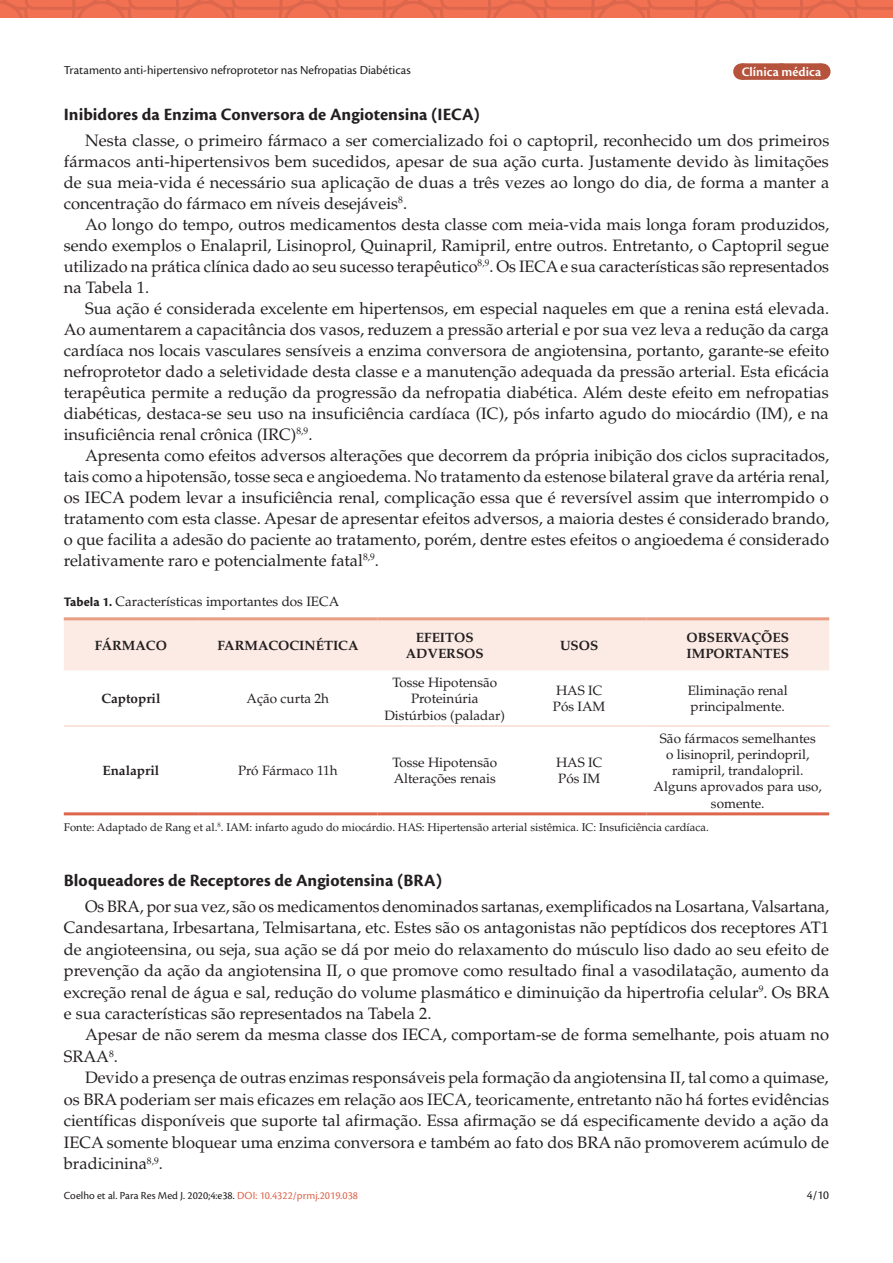
<style>
.page{position:relative;width:893px;height:1263px;background:#fff}
.page>*{position:absolute;margin:0;border:0;box-sizing:border-box;transform-origin:0 0}
.Heading2{font:700 18px "Cronos Pro";color:#231f20}
.Paragraph{font:16.5px/21px "Palatino";color:#231f20;text-align:justify}
.TableBody{font:13.5px/16.2px "Palatino";color:#231f20}
.TableHead{font:700 13.5px/16.2px "Palatino";color:#231f20;text-align:center}
.TableTitle{font:13.5px "Palatino";color:#231f20}
.TableBody-2{font:700 13.5px "Palatino";color:#231f20}
.t1{font:600 13.5px "Cronos Pro";color:#fff}
.t2{font:12.75px "Cronos Pro";color:#231f20}
.TableFootnote{font:11.25px "Palatino";color:#231f20}
.t3{font:11.25px "Cronos Pro";color:#231f20}
.s1{font-family:"Cronos Pro";font-weight:700}
.s2{color:#dd674c}
</style>
<div class="page">
<svg style="left:0;top:0;width:893px;height:17px;background:#ec6e50"></svg>
<svg style="left:741px;top:63px;width:1px;height:17px"></svg>
<svg style="left:821px;top:63px;width:1px;height:17px"></svg>
<div style="left:742px;top:63px;width:79px;height:17px;background:#b5533c"></div>
<div style="left:64px;top:620px;width:765px;height:50px;background:#fbebe4"></div>
<hr style="left:64px;top:726px;width:134px;height:1px;background:#f4caba">
<hr style="left:198px;top:726px;width:180px;height:1px;background:#f4caba">
<hr style="left:378px;top:726px;width:134px;height:1px;background:#f4caba">
<hr style="left:512px;top:726px;width:134px;height:1px;background:#f4caba">
<hr style="left:646px;top:726px;width:183px;height:1px;background:#f4caba">
<hr style="left:64px;top:617px;width:134px;height:3px;background:#e99d83">
<hr style="left:198px;top:617px;width:180px;height:3px;background:#e99d83">
<hr style="left:378px;top:617px;width:134px;height:3px;background:#e99d83">
<hr style="left:512px;top:617px;width:134px;height:3px;background:#e99d83">
<hr style="left:646px;top:617px;width:183px;height:3px;background:#e99d83">
<hr style="left:64px;top:812px;width:134px;height:3px;background:#dd674c">
<hr style="left:198px;top:812px;width:180px;height:3px;background:#dd674c">
<hr style="left:378px;top:812px;width:134px;height:3px;background:#dd674c">
<hr style="left:512px;top:812px;width:134px;height:3px;background:#dd674c">
<hr style="left:646px;top:812px;width:183px;height:3px;background:#dd674c">
<p class="t2" style="left:64px;top:62px;width:348px">Tratamento anti-hipertensivo nefroprotetor nas Nefropatias Diabéticas</p>
<p class="t1" style="left:742px;top:64px;width:81px">Clínica médica</p>
<p class="Heading2" style="left:64px;top:104px;width:418px">Inibidores da Enzima Conversora de Angiotensina (IECA)</p>
<p class="Paragraph" style="left:64px;top:130px;width:767px;text-indent:21px">Nesta classe, o primeiro fármaco a ser comercializado foi o captopril, reconhecido um dos primeiros fármacos anti-hipertensivos bem sucedidos, apesar de sua ação curta. Justamente devido às limitações de sua meia-vida é necessário sua aplicação de duas a três vezes ao longo do dia, de forma a manter a concentração do fármaco em níveis desejáveis<sup>8</sup>.</p>
<p class="Paragraph" style="left:64px;top:214px;width:767px;text-indent:21px">Ao longo do tempo, outros medicamentos desta classe com meia-vida mais longa foram produzidos, sendo exemplos o Enalapril, Lisinoprol, Quinapril, Ramipril, entre outros. Entretanto, o Captopril segue utilizado na prática clínica dado ao seu sucesso terapêutico<sup>8,9</sup>. Os IECA e sua características são representados na Tabela 1.</p>
<p class="Paragraph" style="left:64px;top:298px;width:767px;text-indent:21px">Sua ação é considerada excelente em hipertensos, em especial naqueles em que a renina está elevada.<br>Ao aumentarem a capacitância dos vasos, reduzem a pressão arterial e por sua vez leva a redução da carga cardíaca nos locais vasculares sensíveis a enzima conversora de angiotensina, portanto, garante-se efeito nefroprotetor dado a seletividade desta classe e a manutenção adequada da pressão arterial. Esta eficácia terapêutica permite a redução da progressão da nefropatia diabética. Além deste efeito em nefropatias diabéticas, destaca-se seu uso na insuficiência cardíaca (IC), pós infarto agudo do miocárdio (IM), e na insuficiência renal crônica (IRC)<sup>8,9</sup>.</p>
<p class="Paragraph" style="left:64px;top:445px;width:767px;text-indent:21px">Apresenta como efeitos adversos alterações que decorrem da própria inibição dos ciclos supracitados, tais como a hipotensão, tosse seca e angioedema. No tratamento da estenose bilateral grave da artéria renal, os IECA podem levar a insuficiência renal, complicação essa que é reversível assim que interrompido o tratamento com esta classe. Apesar de apresentar efeitos adversos, a maioria destes é considerado brando, o que facilita a adesão do paciente ao tratamento, porém, dentre estes efeitos o angioedema é considerado relativamente raro e potencialmente fatal<sup>8,9</sup>.</p>
<p class="TableTitle" style="left:64px;top:593px;width:277px"><span class="s1">Tabela 1.</span> Características importantes dos IECA</p>
<p class="TableHead" style="left:95px;top:637px;width:74px">FÁRMACO</p>
<p class="TableHead" style="left:217px;top:637px;width:143px">FARMACOCINÉTICA</p>
<p class="TableHead" style="left:406px;top:629px;width:79px">EFEITOS<br>ADVERSOS</p>
<p class="TableHead" style="left:560px;top:637px;width:40px">USOS</p>
<p class="TableHead" style="left:687px;top:629px;width:104px;text-align:left">OBSERVAÇÕES<br>IMPORTANTES</p>
<p class="TableBody-2" style="left:101px;top:691px;width:61px">Captopril</p>
<p class="TableBody" style="left:247px;top:691px;width:84px">Ação curta 2h</p>
<p class="TableBody" style="left:384px;top:675px;width:122px;text-align:center">Tosse Hipotensão<br>Proteinúria<br>Distúrbios (paladar)</p>
<p class="TableBody" style="left:553px;top:683px;width:54px">HAS IC<br>Pós IAM</p>
<p class="TableBody" style="left:688px;top:683px;width:102px">Eliminação renal principalmente.</p>
<p class="TableBody" style="left:654px;top:730px;width:170px;text-align:center">São fármacos semelhantes<br>o lisinopril, perindopril, ramipril, trandalopril.<br>Alguns aprovados para uso, somente.</p>
<p class="TableFootnote" style="left:64px;top:820px;width:647px">Fonte: Adaptado de Rang et al.<sup>8</sup>. IAM: infarto agudo do miocárdio. HAS: Hipertensão arterial sistêmica. IC: Insuficiência cardíaca.</p>
<p class="TableBody-2" style="left:102px;top:762px;width:58px">Enalapril</p>
<p class="TableBody" style="left:238px;top:763px;width:101px">Pró Fármaco 11h</p>
<p class="TableBody" style="left:392px;top:754px;width:106px">Tosse Hipotensão<br>Alterações renais</p>
<p class="TableBody" style="left:556px;top:754px;width:48px">HAS IC<br>Pós IM</p>
<p class="Heading2" style="left:64px;top:870px;width:380px">Bloqueadores de Receptores de Angiotensina (BRA)</p>
<p class="Paragraph" style="left:64px;top:895px;width:768px;line-height:21.5px;text-indent:21px">Os BRA, por sua vez, são os medicamentos denominados sartanas, exemplificados na Losartana, Valsartana, Candesartana, Irbesartana, Telmisartana, etc. Estes são os antagonistas não peptídicos dos receptores AT1 de angioteensina, ou seja, sua ação se dá por meio do relaxamento do músculo liso dado ao seu efeito de prevenção da ação da angiotensina II, o que promove como resultado final a vasodilatação, aumento da excreção renal de água e sal, redução do volume plasmático e diminuição da hipertrofia celular<sup>9</sup>. Os BRA e sua características são representados na Tabela 2.</p>
<p class="Paragraph" style="left:64px;top:1024px;width:767px;line-height:21.5px;text-indent:21px">Apesar de não serem da mesma classe dos IECA, comportam-se de forma semelhante, pois atuam no<br>SRAA<sup>8</sup>.</p>
<p class="Paragraph" style="left:64px;top:1067px;width:767px;line-height:21.5px;text-indent:21px">Devido a presença de outras enzimas responsáveis pela formação da angiotensina II, tal como a quimase, os BRA poderiam ser mais eficazes em relação aos IECA, teoricamente, entretanto não há fortes evidências científicas disponíveis que suporte tal afirmação. Essa afirmação se dá especificamente devido a ação da IECA somente bloquear uma enzima conversora e também ao fato dos BRA não promoverem acúmulo de bradicinina<sup>8,9</sup>.</p>
<p class="t3" style="left:64px;top:1189px;width:296px">Coelho et al. Para Res Med J. 2020;4:e38. <span class="s2">DOI: 10.4322/prmj.2019.038</span></p>
<p class="t2" style="left:807px;top:1188px;width:24px">4/10</p>
</div>
